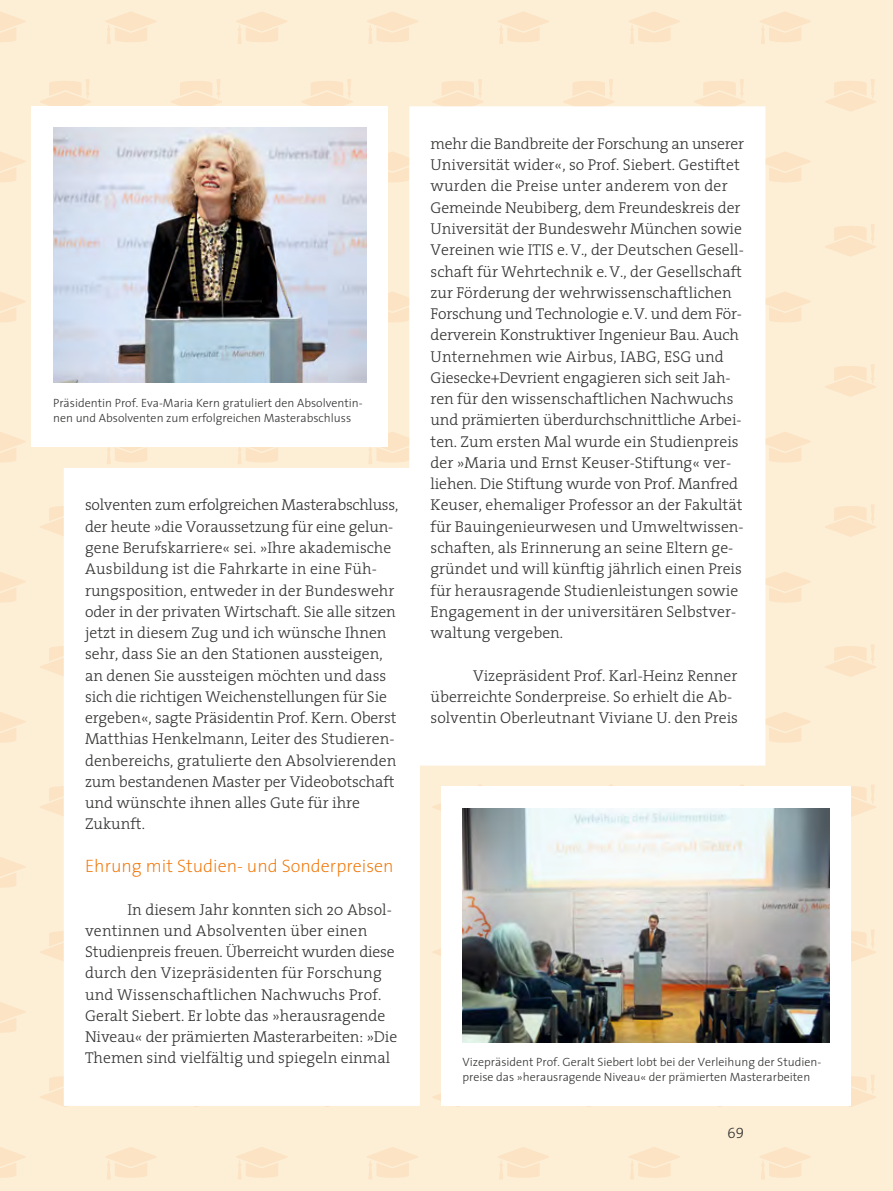
<style>
.page{position:relative;width:893px;height:1191px;background:#fdeed6}
.page>*{position:absolute;margin:0;border:0;box-sizing:border-box;transform-origin:0 0}
.t1{font:200 18px "The Sans";color:#f07300}
.t2{font:300 15.75px/21.3px "The Serif";color:#313130}
.t3{font:15px "The Sans Light Expert";color:#313130}
.t4{font:300 12px/15px "The Sans";color:#313130}
</style>
<div class="page">
<svg style="left:0;top:12px;width:26px;height:30px"></svg>
<svg style="left:105px;top:12px;width:52px;height:32px"></svg>
<svg style="left:236px;top:12px;width:51px;height:32px"></svg>
<svg style="left:0;top:152px;width:26px;height:30px"></svg>
<svg style="left:171px;top:79px;width:51px;height:27px"></svg>
<svg style="left:40px;top:79px;width:51px;height:27px"></svg>
<svg style="left:0;top:292px;width:26px;height:30px"></svg>
<svg style="left:0;top:432px;width:26px;height:30px"></svg>
<svg style="left:40px;top:506px;width:23px;height:30px"></svg>
<svg style="left:0;top:572px;width:26px;height:30px"></svg>
<svg style="left:40px;top:646px;width:23px;height:30px"></svg>
<svg style="left:0;top:712px;width:26px;height:30px"></svg>
<svg style="left:40px;top:786px;width:23px;height:30px"></svg>
<svg style="left:367px;top:12px;width:51px;height:32px"></svg>
<svg style="left:498px;top:12px;width:51px;height:32px"></svg>
<svg style="left:629px;top:12px;width:51px;height:32px"></svg>
<svg style="left:760px;top:12px;width:51px;height:32px"></svg>
<svg style="left:765px;top:152px;width:46px;height:32px"></svg>
<svg style="left:825px;top:79px;width:51px;height:32px"></svg>
<svg style="left:694px;top:79px;width:51px;height:27px"></svg>
<svg style="left:563px;top:79px;width:51px;height:27px"></svg>
<svg style="left:432px;top:79px;width:52px;height:27px"></svg>
<svg style="left:302px;top:79px;width:51px;height:27px"></svg>
<svg style="left:825px;top:224px;width:51px;height:32px"></svg>
<svg style="left:765px;top:292px;width:46px;height:32px"></svg>
<svg style="left:825px;top:364px;width:51px;height:33px"></svg>
<svg style="left:765px;top:432px;width:46px;height:32px"></svg>
<svg style="left:825px;top:504px;width:51px;height:33px"></svg>
<svg style="left:765px;top:572px;width:46px;height:32px"></svg>
<svg style="left:825px;top:644px;width:51px;height:33px"></svg>
<svg style="left:765px;top:712px;width:46px;height:32px"></svg>
<svg style="left:825px;top:785px;width:51px;height:32px"></svg>
<svg style="left:0;top:857px;width:26px;height:30px"></svg>
<svg style="left:40px;top:931px;width:23px;height:30px"></svg>
<svg style="left:850px;top:929px;width:26px;height:33px"></svg>
<svg style="left:0;top:1002px;width:26px;height:30px"></svg>
<svg style="left:40px;top:1076px;width:27px;height:31px"></svg>
<svg style="left:849px;top:1074px;width:27px;height:33px"></svg>
<svg style="left:0;top:1147px;width:26px;height:30px"></svg>
<svg style="left:105px;top:1147px;width:51px;height:32px"></svg>
<svg style="left:236px;top:1147px;width:51px;height:32px"></svg>
<svg style="left:367px;top:1147px;width:51px;height:32px"></svg>
<svg style="left:498px;top:1147px;width:51px;height:32px"></svg>
<svg style="left:629px;top:1147px;width:51px;height:32px"></svg>
<svg style="left:760px;top:1147px;width:51px;height:32px"></svg>
<div style="left:441px;top:787px;width:409px;height:319px;background:#fff"></div>
<div style="left:32px;top:106px;width:356px;height:340px;background:#fff"></div>
<div style="left:64px;top:106px;width:701px;height:1000px;background:#fff"></div>
<img style="left:53px;top:128px;width:314px;height:255px">
<img style="left:462px;top:808px;width:367px;height:234px">
<p class="t4" style="left:53px;top:395px;width:311px">Präsidentin Prof. Eva-Maria Kern gratuliert den Absolventin&shy;nen und Absolventen zum erfolgreichen Masterabschluss</p>
<p class="t2" style="left:85px;top:494px;width:315px">solventen zum erfolgreichen Masterabschluss, der heute »die Voraussetzung für eine gelun&shy;gene Berufskarriere« sei. »Ihre akademische Ausbildung ist die Fahrkarte in eine Füh&shy;rungsposition, entweder in der Bundeswehr oder in der privaten Wirtschaft. Sie alle sitzen jetzt in diesem Zug und ich wünsche Ihnen sehr, dass Sie an den Stationen aussteigen, an denen Sie aussteigen möchten und dass sich die richtigen Weichenstellungen für Sie ergeben«, sagte Präsidentin Prof. Kern. Oberst Matthias Henkelmann, Leiter des Studieren&shy;denbereichs, gratulierte den Absolvierenden zum bestandenen Master per Videobotschaft und wünschte ihnen alles Gute für ihre Zukunft.</p>
<p class="t1" style="left:85px;top:851px;width:310px">Ehrung mit Studien- und Sonderpreisen</p>
<p class="t2" style="left:85px;top:898px;width:314px;text-indent:43px">In diesem Jahr konnten sich 20 Absol&shy;ventinnen und Absolventen über einen Studienpreis freuen. Überreicht wurden diese durch den Vizepräsidenten für Forschung und Wissenschaftlichen Nachwuchs Prof.<br>Geralt Siebert. Er lobte das »herausragende Niveau« der prämierten Masterarbeiten: »Die Themen sind vielfältig und spiegeln einmal</p>
<p class="t2" style="left:431px;top:132px;width:315px">mehr die Bandbreite der Forschung an unserer Universität wider«, so Prof. Siebert. Gestiftet wurden die Preise unter anderem von der Gemeinde Neubiberg, dem Freundeskreis der Universität der Bundeswehr München sowie Vereinen wie ITIS e. V., der Deutschen Gesell&shy;schaft für Wehrtechnik e. V., der Gesellschaft zur Förderung der wehrwissenschaftlichen Forschung und Technologie e.V. und dem För&shy;derverein Konstruktiver Ingenieur Bau. Auch Unternehmen wie Airbus, IABG, ESG und Giesecke+Devrient engagieren sich seit Jah&shy;ren für den wissenschaftlichen Nachwuchs und prämierten überdurchschnittliche Arbei&shy;ten. Zum ersten Mal wurde ein Studienpreis der »Maria und Ernst Keuser-Stiftung« ver&shy;liehen. Die Stiftung wurde von Prof. Manfred Keuser, ehemaliger Professor an der Fakultät für Bauingenieurwesen und Umweltwissen&shy;schaften, als Erinnerung an seine Eltern ge&shy;gründet und will künftig jährlich einen Preis für herausragende Studienleistungen sowie Engagement in der universitären Selbstver&shy;waltung vergeben.</p>
<p class="t2" style="left:431px;top:664px;width:309px;text-indent:43px">Vizepräsident Prof. Karl-Heinz Renner überreichte Sonderpreise. So erhielt die Ab&shy;solventin Oberleutnant Viviane U. den Preis</p>
<p class="t4" style="left:462px;top:1054px;width:360px">Vizepräsident Prof. Geralt Siebert lobt bei der Verleihung der Studien&shy;preise das »herausragende Niveau« der prämierten Masterarbeiten</p>
<p class="t3" style="left:727px;top:1121px;width:18px">69</p>
</div>
